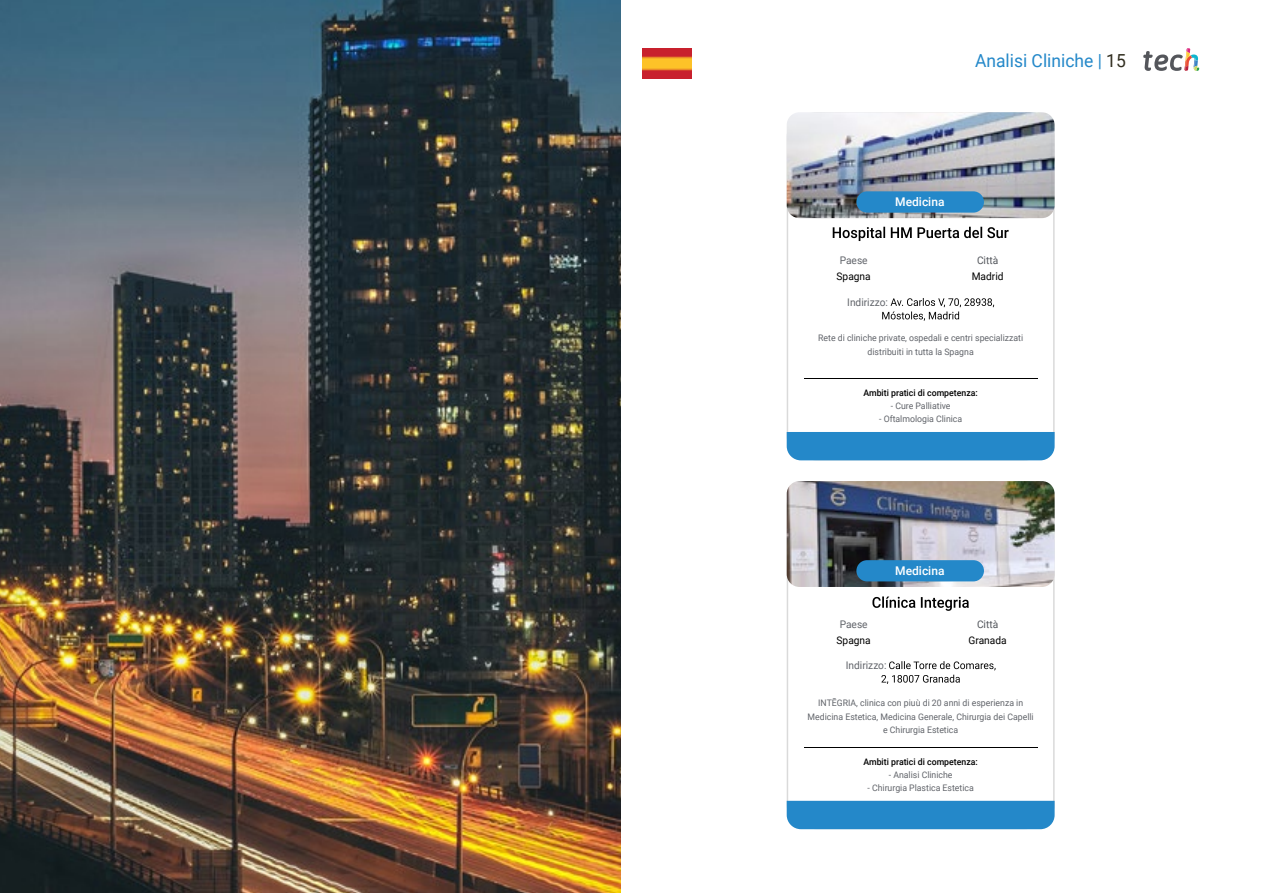
<style>
.page{position:relative;width:1263px;height:893px;background:#fff}
.page>*{position:absolute;margin:0;border:0;box-sizing:border-box;transform-origin:0 0}
.t1{font:18px "Roboto";color:#2488c9}
.t2{font:500 12px "Roboto";color:#fff}
.t3{font:10.5px "Roboto";color:#61646a}
.t4{font:10.5px "Roboto";color:#000}
.t5{font:10.5px "Roboto";color:#52555b}
.t6{font:9px/13.5px "Roboto";color:#61646a;text-align:center}
.t7{font:500 9px "Roboto";color:#000}
.s1{color:#312e20}
</style>
<div class="page">
<img style="left:0;top:0;width:621px;height:893px">
<svg style="left:1143px;top:48px;width:56px;height:23px"></svg>
<img style="left:642px;top:48px;width:50px;height:31px">
<svg style="left:786px;top:121px;width:269px;height:340px"></svg>
<img style="left:787px;top:112px;width:267px;height:106px">
<div style="left:856px;top:191px;width:128px;height:22px;background:#2488c9;border-radius:11px"></div>
<div style="left:787px;top:432px;width:267px;height:28px;background:#2488c9"></div>
<hr style="left:804px;top:379px;width:233px;height:1px;background:#000">
<svg style="left:833px;top:227px;width:175px;height:14px"></svg>
<svg style="left:882px;top:298px;width:112px;height:23px"></svg>
<svg style="left:786px;top:490px;width:269px;height:340px"></svg>
<img style="left:787px;top:481px;width:267px;height:106px">
<div style="left:856px;top:560px;width:128px;height:21px;background:#2488c9;border-radius:11px"></div>
<div style="left:787px;top:801px;width:267px;height:28px;background:#2488c9"></div>
<hr style="left:804px;top:747px;width:233px;height:1px;background:#000">
<svg style="left:872px;top:596px;width:97px;height:15px"></svg>
<svg style="left:881px;top:661px;width:114px;height:23px"></svg>
<h1 class="t1" style="left:975px;top:48px;width:152px">Analisi Cliniche | <span class="s1">15</span></h1>
<p class="t3" style="left:840px;top:253px;width:29px">Paese</p>
<p class="t4" style="left:836px;top:269px;width:36px">Spagna</p>
<h2 class="t2" style="left:895px;top:194px;width:51px">Medicina</h2>
<p class="t5" style="left:977px;top:253px;width:23px">Città</p>
<p class="t4" style="left:972px;top:269px;width:33px">Madrid</p>
<p class="t3" style="left:847px;top:295px;width:42px">Indirizzo:</p>
<p class="t6" style="left:818px;top:331px;width:207px">Rete di cliniche private, ospedali e centri specializzati distribuiti in tutta la Spagna</p>
<p class="t7" style="left:863px;top:386px;width:116px">Ambiti pratici di competenza:</p>
<p class="t6" style="left:891px;top:399px;width:61px">- Cure Palliative</p>
<p class="t6" style="left:879px;top:412px;width:85px">- Oftalmologia Clinica</p>
<p class="t3" style="left:840px;top:616px;width:29px">Paese</p>
<p class="t4" style="left:836px;top:633px;width:36px">Spagna</p>
<h2 class="t2" style="left:895px;top:563px;width:51px">Medicina</h2>
<p class="t5" style="left:977px;top:616px;width:23px">Città</p>
<p class="t4" style="left:968px;top:633px;width:40px">Granada</p>
<p class="t3" style="left:846px;top:658px;width:42px">Indirizzo:</p>
<p class="t6" style="left:808px;top:696px;width:228px">INTĒGRIA, clinica con piuù di 20 anni di esperienza in<br>Medicina Estetica, Medicina Generale, Chirurgia dei Capelli e Chirurgia Estetica</p>
<p class="t7" style="left:863px;top:755px;width:116px">Ambiti pratici di competenza:</p>
<p class="t6" style="left:889px;top:768px;width:65px">- Analisi Cliniche</p>
<p class="t6" style="left:867px;top:781px;width:108px">- Chirurgia Plastica Estetica</p>
</div>
